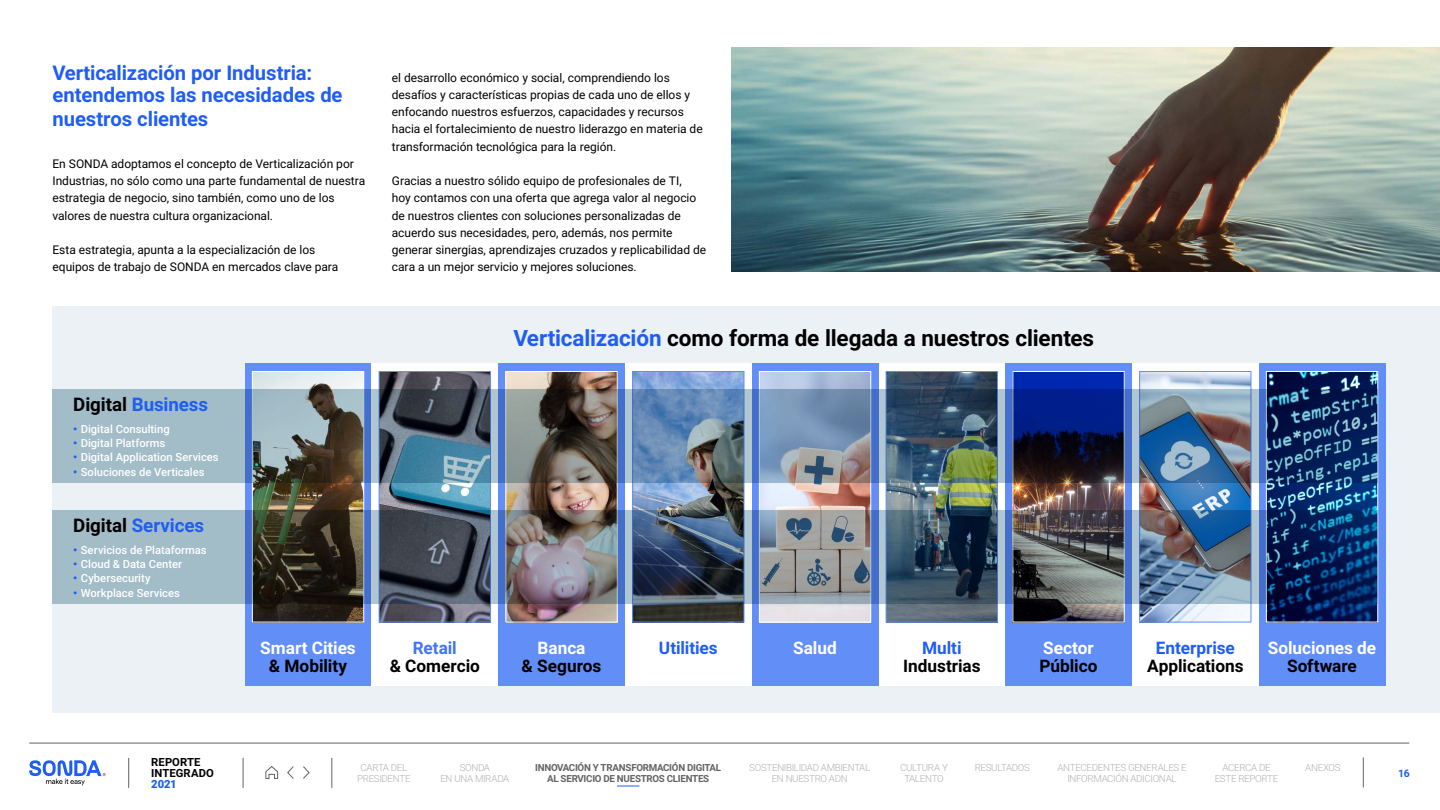
<style>
.page{position:relative;width:1440px;height:810px;background:#fff}
.page>*{position:absolute;margin:0;border:0;box-sizing:border-box;transform-origin:0 0}
.t1{font:700 22.5px "Roboto";letter-spacing:-.005em;color:#000}
.t2{font:700 20.25px/23.2px "Roboto";letter-spacing:-.005em;color:#1f5df5}
.t3{font:700 18.75px "Roboto";letter-spacing:-.005em;color:#1f5df5}
.t4{font:700 17.25px "Roboto";color:#000}
.t5{font:700 17.25px "Roboto";color:#fff}
.t6{font:700 17.25px "Roboto";letter-spacing:-.005em;color:#1f5df5}
.t7{font:700 17.25px "Roboto";letter-spacing:-.005em;color:#4175f7}
.t8{font:12px/17.2px "Roboto";letter-spacing:-.005em;color:#000}
.t9{font:500 11.25px "Roboto";color:#fff}
.t10{font:700 11.25px/11.2px "Roboto";color:#000}
.t11{font:900 11.25px "Roboto";color:#1f5df5}
.t12{font:700 10.5px "Roboto";color:#1f5df5}
.t13{font:300 9.75px/10.5px "Roboto";letter-spacing:-.03em;color:#b0b1b0;text-align:center}
.t14{font:700 9.75px/10.5px "Roboto";letter-spacing:-.025em;color:#626362;text-align:center}
.s1{color:#000}
.s2{font-weight:900;color:#1f5df5}
.s3{color:#1f5df5}
</style>
<div class="page">
<div style="left:52px;top:306px;width:1388px;height:406px;background:#ebf1f4"></div>
<div style="left:245px;top:363px;width:126px;height:323px;background:#628ef8"></div>
<div style="left:371px;top:363px;width:127px;height:323px;background:#fff"></div>
<div style="left:625px;top:363px;width:127px;height:323px;background:#fff"></div>
<div style="left:878px;top:363px;width:127px;height:323px;background:#fff"></div>
<div style="left:1132px;top:363px;width:127px;height:323px;background:#fff"></div>
<div style="left:498px;top:363px;width:127px;height:323px;background:#628ef8"></div>
<div style="left:752px;top:363px;width:126px;height:323px;background:#628ef8"></div>
<div style="left:1005px;top:363px;width:127px;height:323px;background:#628ef8"></div>
<div style="left:1259px;top:363px;width:126px;height:323px;background:#628ef8"></div>
<img style="left:254px;top:373px;width:108px;height:247px">
<div style="left:252px;top:371px;width:112px;height:251px;border:1px solid #fff"></div>
<img style="left:381px;top:373px;width:108px;height:247px">
<div style="left:379px;top:371px;width:112px;height:251px;border:1px solid #628ef8"></div>
<img style="left:634px;top:373px;width:108px;height:247px">
<div style="left:632px;top:371px;width:112px;height:251px;border:1px solid #628ef8"></div>
<img style="left:888px;top:373px;width:108px;height:247px">
<div style="left:886px;top:371px;width:112px;height:251px;border:1px solid #628ef8"></div>
<img style="left:1141px;top:373px;width:108px;height:247px">
<div style="left:1139px;top:371px;width:112px;height:251px;border:1px solid #628ef8"></div>
<img style="left:508px;top:373px;width:107px;height:247px">
<div style="left:506px;top:371px;width:111px;height:251px;border:1px solid #fff"></div>
<img style="left:761px;top:373px;width:108px;height:247px">
<div style="left:759px;top:371px;width:112px;height:251px;border:1px solid #fff"></div>
<img style="left:1015px;top:373px;width:107px;height:247px">
<div style="left:1013px;top:371px;width:111px;height:251px;border:1px solid #fff"></div>
<img style="left:1268px;top:373px;width:108px;height:247px">
<div style="left:1266px;top:371px;width:112px;height:251px;border:1px solid #fff"></div>
<img style="left:731px;top:47px;width:709px;height:225px">
<img style="left:52px;top:389px;width:1326px;height:94px">
<img style="left:52px;top:510px;width:1326px;height:94px">
<svg style="left:265px;top:766px;width:13px;height:13px"></svg>
<svg style="left:303px;top:766px;width:7px;height:13px"></svg>
<svg style="left:287px;top:766px;width:7px;height:13px"></svg>
<hr style="left:129px;top:758px;width:1px;height:30px;background:#626362">
<hr style="left:243px;top:758px;width:1px;height:30px;background:#626362">
<hr style="left:332px;top:758px;width:1px;height:30px;background:#626362">
<hr style="left:1363px;top:757px;width:1px;height:30px;background:#626362">
<hr style="left:29px;top:743px;width:1380px;height:1px;background:#626362">
<svg style="left:617px;top:786px;width:22px;height:1px"></svg>
<svg style="left:29px;top:760px;width:77px;height:25px"></svg>
<h2 class="t2" style="left:52px;top:60px;width:292px">Verticalización por Industria: entendemos las necesidades de nuestros clientes</h2>
<p class="t8" style="left:52px;top:155px;width:314px">En SONDA adoptamos el concepto de Verticalización por Industrias, no sólo como una parte fundamental de nuestra estrategia de negocio, sino también, como uno de los valores de nuestra cultura organizacional.</p>
<p class="t8" style="left:52px;top:241px;width:287px">Esta estrategia, apunta a la especialización de los equipos de trabajo de SONDA en mercados clave para</p>
<h3 class="t3" style="left:73px;top:391px;width:136px"><span class="s1">Digital</span> Business</h3>
<p class="t9" style="left:73px;top:421px;width:98px"><span class="s2">•</span> Digital Consulting</p>
<p class="t9" style="left:73px;top:435px;width:93px"><span class="s2">•</span> Digital Platforms</p>
<p class="t9" style="left:73px;top:449px;width:147px"><span class="s2">•</span> Digital Application Services</p>
<p class="t9" style="left:73px;top:464px;width:133px"><span class="s2">•</span> Soluciones de Verticales</p>
<h3 class="t3" style="left:73px;top:512px;width:132px"><span class="s1">Digital</span> Services</h3>
<p class="t9" style="left:73px;top:542px;width:135px"><span class="s2">•</span> Servicios de Plataformas</p>
<p class="t9" style="left:73px;top:556px;width:110px"><span class="s2">•</span> Cloud &amp; Data Center</p>
<p class="t9" style="left:73px;top:571px;width:79px"><span class="s2">•</span> Cybersecurity</p>
<p class="t9" style="left:73px;top:585px;width:108px"><span class="s2">•</span> Workplace Services</p>
<h3 class="t5" style="left:260px;top:635px;width:97px">Smart Cities</h3>
<h3 class="t4" style="left:269px;top:654px;width:80px">&amp; Mobility</h3>
<p class="t8" style="left:392px;top:68px;width:312px">el desarrollo económico y social, comprendiendo los desafíos y características propias de cada uno de ellos y enfocando nuestros esfuerzos, capacidades y recursos hacia el fortalecimiento de nuestro liderazgo en materia de transformación tecnológica para la región.</p>
<p class="t8" style="left:392px;top:172px;width:316px">Gracias a nuestro sólido equipo de profesionales de TI,<br>hoy contamos con una oferta que agrega valor al negocio de nuestros clientes con soluciones personalizadas de acuerdo sus necesidades, pero, además, nos permite generar sinergias, aprendizajes cruzados y replicabilidad de cara a un mejor servicio y mejores soluciones.</p>
<h1 class="t1" style="left:513px;top:322px;width:582px"><span class="s3">Verticalización</span> como forma de llegada a nuestros clientes</h1>
<h3 class="t7" style="left:413px;top:635px;width:46px">Retail</h3>
<h3 class="t4" style="left:390px;top:654px;width:92px">&amp; Comercio</h3>
<h3 class="t5" style="left:538px;top:635px;width:50px">Banca</h3>
<h3 class="t4" style="left:522px;top:654px;width:81px">&amp; Seguros</h3>
<h3 class="t6" style="left:659px;top:635px;width:60px">Utilities</h3>
<h3 class="t6" style="left:922px;top:635px;width:41px">Multi</h3>
<h3 class="t4" style="left:903px;top:654px;width:79px">Industrias</h3>
<h3 class="t5" style="left:793px;top:635px;width:45px">Salud</h3>
<h3 class="t5" style="left:1043px;top:635px;width:52px">Sector</h3>
<h3 class="t4" style="left:1040px;top:654px;width:59px">Público</h3>
<h3 class="t6" style="left:1156px;top:635px;width:81px">Enterprise</h3>
<h3 class="t4" style="left:1147px;top:654px;width:98px">Applications</h3>
<h3 class="t5" style="left:1268px;top:635px;width:110px">Soluciones de</h3>
<h3 class="t4" style="left:1287px;top:654px;width:71px">Software</h3>
<p class="t10" style="left:151px;top:756px;width:64px">REPORTE<br>INTEGRADO</p>
<p class="t11" style="left:151px;top:776px;width:27px">2021</p>
<p class="t13" style="left:357px;top:762px;width:55px">CARTA DEL<br>PRESIDENTE</p>
<p class="t13" style="left:440px;top:762px;width:70px">SONDA<br>EN UNA MIRADA</p>
<p class="t14" style="left:535px;top:762px;width:188px">INNOVACIÓN Y TRANSFORMACIÓN DIGITAL<br>AL SERVICIO DE NUESTROS CLIENTES</p>
<p class="t13" style="left:749px;top:762px;width:123px">SOSTENIBILIDAD AMBIENTAL<br>EN NUESTRO ADN</p>
<p class="t13" style="left:900px;top:762px;width:49px">CULTURA Y<br>TALENTO</p>
<p class="t13" style="left:975px;top:762px;width:57px">RESULTADOS</p>
<p class="t13" style="left:1057px;top:762px;width:131px">ANTECEDENTES GENERALES E<br>INFORMACIÓN ADICIONAL</p>
<p class="t13" style="left:1215px;top:762px;width:65px">ACERCA DE<br>ESTE REPORTE</p>
<p class="t13" style="left:1305px;top:762px;width:37px">ANEXOS</p>
<p class="t12" style="left:1398px;top:766px;width:13px">16</p>
</div>
